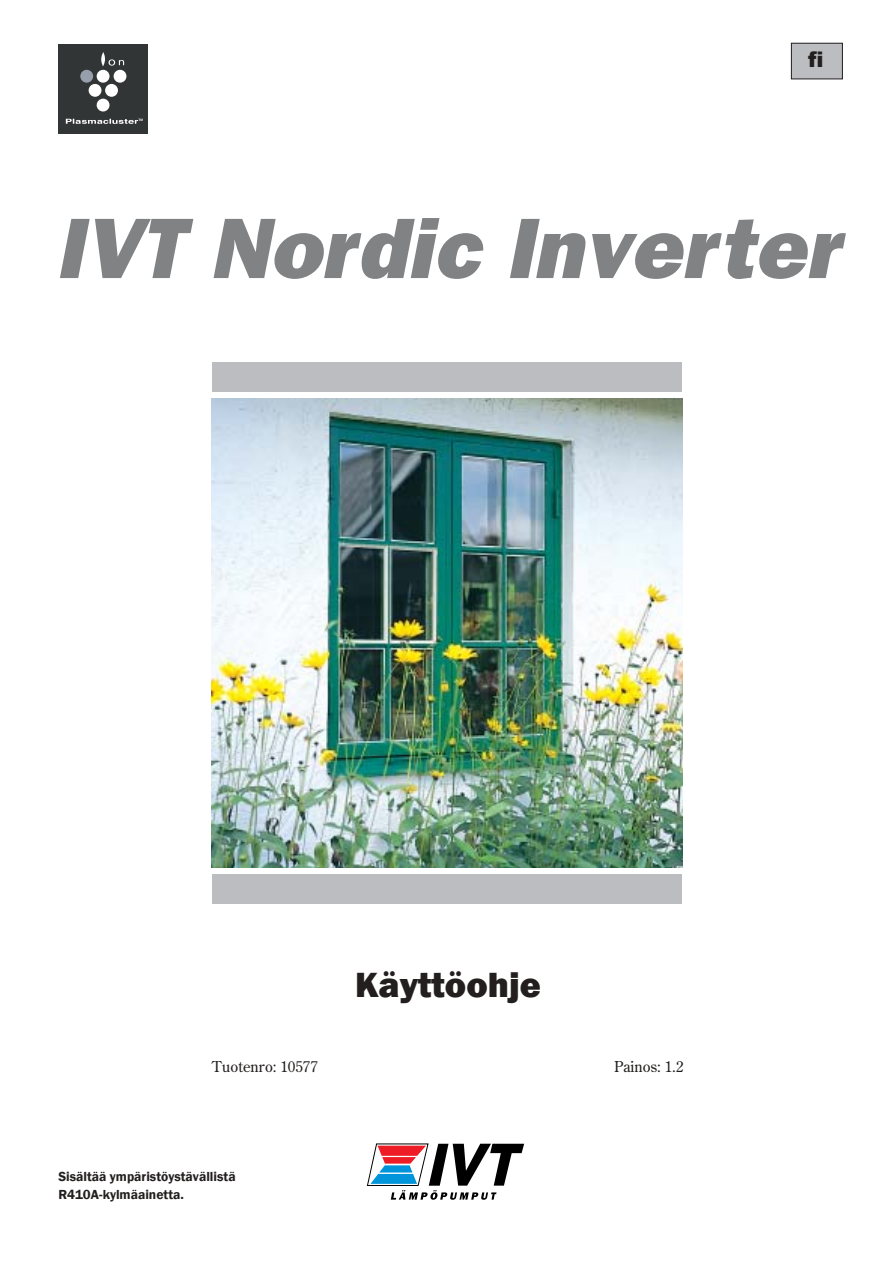
<style>
.page{position:relative;width:893px;height:1263px;background:#fff}
.page>*{position:absolute;margin:0;border:0;box-sizing:border-box;transform-origin:0 0}
.t1{font:italic 800 86.25px "Franklin Gothic";color:#808284}
.t2{font:800 36px "Franklin Gothic";color:#231f1f}
.t3{font:900 21.6px "Arial";color:#231f1f}
.t4{font:15px "Century Old Style";color:#231f1f}
.t5{font:600 13.5px/18px "Franklin Gothic";color:#231f1f}
</style>
<div class="page">
<svg style="left:367px;top:1143px;width:157px;height:57px"></svg>
<div style="left:213px;top:362px;width:469px;height:30px;background:#bbbdc0"></div>
<div style="left:213px;top:875px;width:469px;height:29px;background:#bbbdc0"></div>
<img style="left:212px;top:398px;width:470px;height:469px">
<div style="left:791px;top:43px;width:51px;height:36px;background:#bbbdc0"></div>
<div style="left:791px;top:43px;width:52px;height:36px;border:1px solid #231f1f"></div>
<div style="left:58px;top:44px;width:90px;height:90px;background:#323536"></div>
<div style="left:80px;top:70px;width:13px;height:13px;background:#97a0aa;border-radius:50%"></div>
<div style="left:97px;top:99px;width:12px;height:13px;background:#fff;border-radius:50%"></div>
<div style="left:97px;top:70px;width:12px;height:13px;background:#fff;border-radius:50%"></div>
<div style="left:114px;top:70px;width:12px;height:13px;background:#fff;border-radius:50%"></div>
<div style="left:89px;top:84px;width:12px;height:13px;background:#fff;border-radius:50%"></div>
<div style="left:105px;top:84px;width:13px;height:13px;background:#fff;border-radius:50%"></div>
<svg style="left:101px;top:52px;width:4px;height:14px"></svg>
<svg style="left:109px;top:59px;width:15px;height:7px"></svg>
<svg style="left:66px;top:119px;width:77px;height:5px"></svg>
<h3 class="t3" style="left:808px;top:47px;width:17px">fi</h3>
<h1 class="t1" style="left:55px;top:219px;width:784px">IVT Nordic Inverter</h1>
<h2 class="t2" style="left:355px;top:964px;width:187px">K‰yttˆohje</h2>
<p class="t4" style="left:212px;top:1061px;width:107px">Tuotenro: 10577</p>
<p class="t4" style="left:614px;top:1061px;width:71px">Painos: 1.2</p>
<p class="t5" style="left:58px;top:1168px;width:179px">Sis‰lt‰‰ ymp‰ristˆyst‰v‰llist‰<br>R410A-kylm‰ainetta.</p>
</div>
